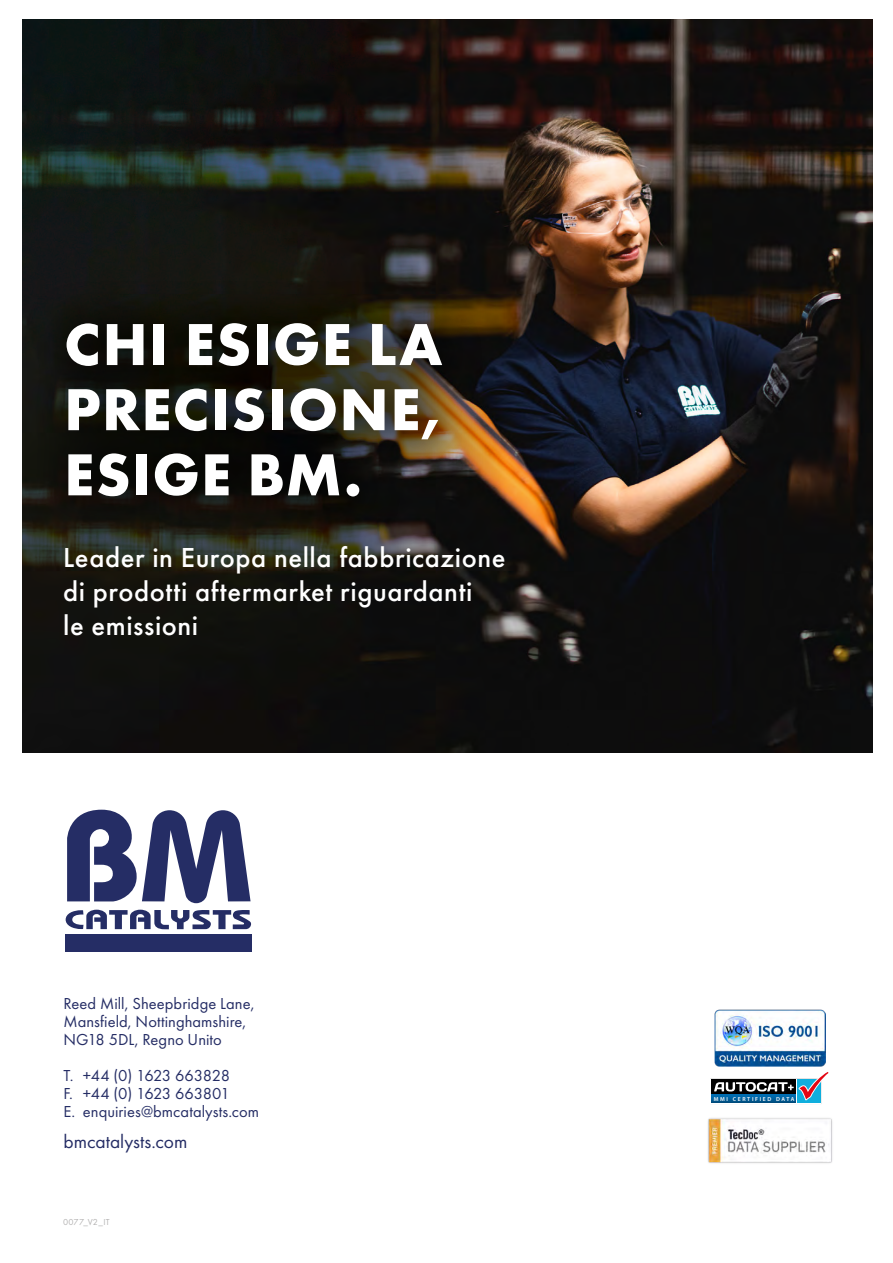
<style>
.page{position:relative;width:893px;height:1263px;background:#fff}
.page>*{position:absolute;margin:0;border:0;box-sizing:border-box;transform-origin:0 0}
.t1{font:700 61.5px/65.1px "Futura PT";letter-spacing:.02em;color:#fff;text-align:justify}
.t2{font:500 28.5px/34.2px "Futura PT";letter-spacing:.02em;color:#fff}
.t3{font:19.5px "Futura PT";color:#252d65}
.t4{font:16.5px/18px "Futura PT";color:#252d65}
.t5{font:9px "Futura PT";letter-spacing:.025em;color:#b3b2b2}
.t6{font:600 5.7px "Myriad Pro";letter-spacing:.29em;color:#fff}
</style>
<div class="page">
<img style="left:653px;top:19px;width:219px;height:734px">
<img style="left:23px;top:19px;width:753px;height:733px">
<div style="left:22px;top:278px;width:463px;height:263px;background:#000;opacity:.69"></div>
<svg style="left:67px;top:810px;width:184px;height:93px"></svg>
<svg style="left:66px;top:909px;width:185px;height:20px"></svg>
<div style="left:65px;top:934px;width:186px;height:18px;background:#252d65"></div>
<svg style="left:710px;top:1072px;width:119px;height:32px"></svg>
<img style="left:708px;top:1118px;width:124px;height:45px">
<img style="left:714px;top:1009px;width:111px;height:57px">
<h1 class="t1" style="left:64px;top:310px;width:380px">CHI ESIGE LA PRECISIONE, ESIGE BM.</h1>
<h2 class="t2" style="left:63px;top:540px;width:444px">Leader in Europa nella fabbricazione di prodotti aftermarket riguardanti<br>le emissioni</h2>
<p class="t4" style="left:63px;top:994px;width:192px">Reed Mill, Sheepbridge Lane,<br>Mansfield, Nottinghamshire,<br>NG18 5DL, Regno Unito</p>
<p class="t4" style="left:63px;top:1066px;width:197px">T. +44 (0) 1623 663828<br>F. +44 (0) 1623 663801<br>E. enquiries@bmcatalysts.com</p>
<p class="t3" style="left:63px;top:1129px;width:126px">bmcatalysts.com</p>
<p class="t5" style="left:63px;top:1217px;width:48px">0077_V2_IT</p>
<p class="t6" style="left:714px;top:1096px;width:82px">MMI CERTIFIED DATA</p>
</div>
